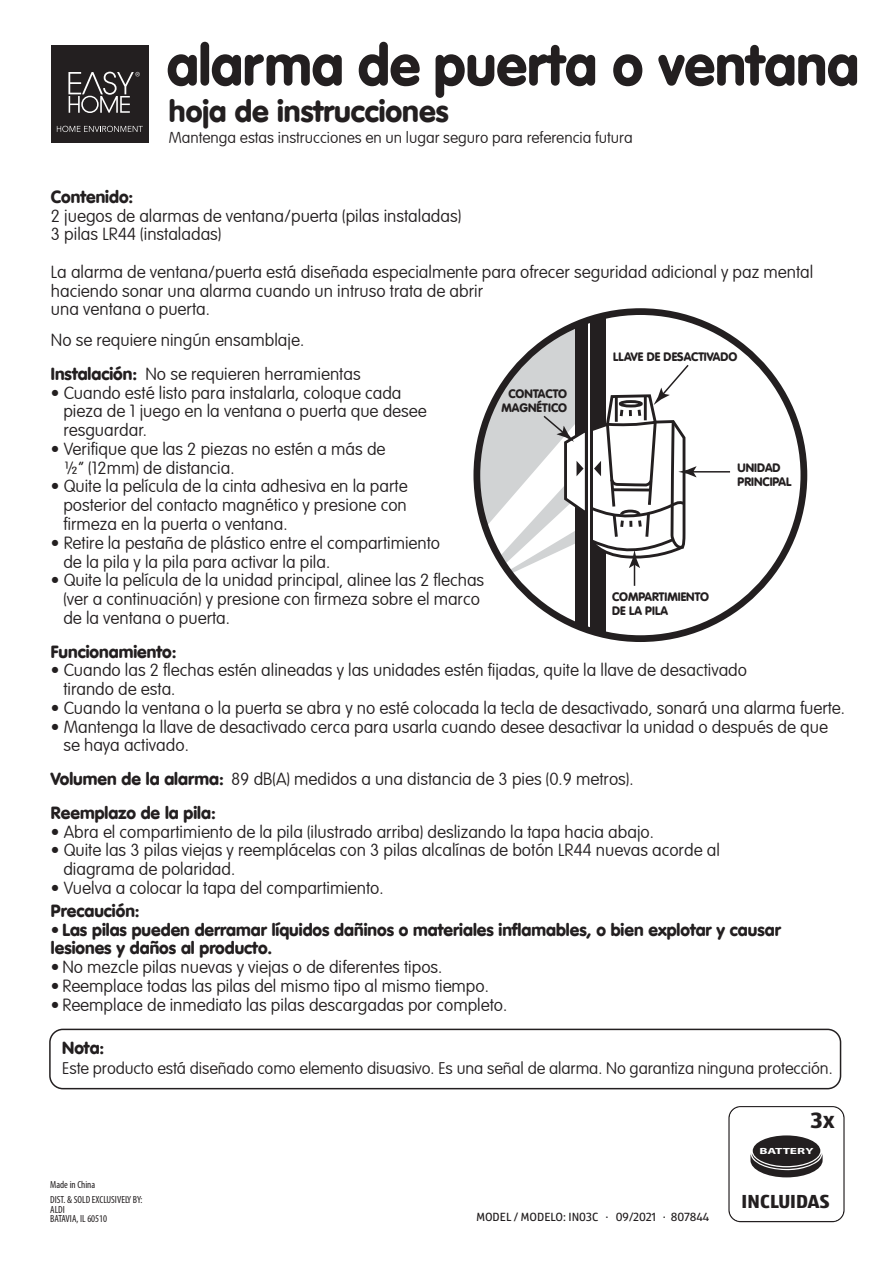
<style>
.page{position:relative;width:893px;height:1263px;background:#fff}
.page>*{position:absolute;margin:0;border:0;box-sizing:border-box;transform-origin:0 0}
.t1{font:900 56.55px "VAG Rounded LT Pro";color:#231f20}
.t2{font:900 30.15px "VAG Rounded LT Pro";color:#231f20}
.t3{font:700 22.95px "ALDISUEDOT";color:#231f20}
.t4{font:700 19.65px "ALDISUEDOT";color:#231f20}
.t5{font:100 17.25px/18.8px "VAG Rounded LT Pro";color:#231f20}
.t6{font:900 17.25px/18.8px "VAG Rounded LT Pro";color:#231f20}
.t7{font:100 16.5px "VAG Rounded LT Pro";letter-spacing:-.005em;color:#231f20}
.t8{font:100 15.6px "VAG Rounded LT Pro";color:#231f20}
.t9{font:12.3px "ALDISUEDOT";color:#231f20}
.t10{font:900 12px/14.2px "VAG Rounded LT Pro";color:#231f20}
.t11{font:condensed 10.35px/14.9px "Myriad Pro";color:#231f20}
.t12{font:700 9px "Myriad Pro";letter-spacing:-.005em;color:#fff;scale:1.51 1}
.s1{font-weight:900}
</style>
<div class="page">
<div style="left:49px;top:1029px;width:792px;height:60px;border:2px solid #231f20;border-radius:13px"></div>
<div style="left:590px;top:312px;width:16px;height:327px;background:#231f20"></div>
<div style="left:575px;top:312px;width:13px;height:327px;background:#231f20"></div>
<hr style="left:690px;top:471px;width:40px;height:2px;background:#231f20">
<svg style="left:480px;top:312px;width:216px;height:274px"></svg>
<div style="left:51px;top:45px;width:97px;height:98px;background:#231f20"></div>
<svg style="left:68px;top:72px;width:72px;height:41px"></svg>
<svg style="left:57px;top:126px;width:86px;height:6px"></svg>
<svg style="left:728px;top:1106px;width:117px;height:116px"></svg>
<h1 class="t1" style="left:167px;top:27px;width:694px">alarma de puerta o ventana</h1>
<h2 class="t2" style="left:169px;top:91px;width:281px">hoja de instrucciones</h2>
<p class="t8" style="left:169px;top:129px;width:465px">Mantenga estas instrucciones en un lugar seguro para referencia futura</p>
<p class="t6" style="left:51px;top:187px;width:84px">Contenido:</p>
<p class="t5" style="left:51px;top:207px;width:412px">2 juegos de alarmas de ventana/puerta (pilas instaladas)<br>3 pilas LR44 (instaladas)</p>
<p class="t5" style="left:51px;top:263px;width:764px">La alarma de ventana/puerta está diseñada especialmente para ofrecer seguridad adicional y paz mental haciendo sonar una alarma cuando un intruso trata de abrir<br>una ventana o puerta.</p>
<p class="t5" style="left:51px;top:324px;width:311px;line-height:33.8px">No se requiere ningún ensamblaje.<br><span class="s1">Instalación:</span> No se requieren herramientas</p>
<p class="t5" style="left:63px;top:384px;width:365px;text-indent:-12px">• Cuando esté listo para instalarla, coloque cada pieza de 1 juego en la ventana o puerta que desee resguardar.</p>
<p class="t5" style="left:63px;top:440px;width:324px;text-indent:-12px">• Verifique que las 2 piezas no estén a más de ½” (12mm) de distancia.</p>
<p class="t5" style="left:63px;top:478px;width:346px;text-align:justify;text-indent:-12px">• Quite la película de la cinta adhesiva en la parte posterior del contacto magnético y presione con firmeza en la puerta o ventana.</p>
<p class="t5" style="left:63px;top:534px;width:378px;text-indent:-12px">• Retire la pestaña de plástico entre el compartimiento de la pila y la pila para activar la pila.</p>
<p class="t5" style="left:63px;top:571px;width:422px;text-indent:-12px">• Quite la película de la unidad principal, alinee las 2 flechas (ver a continuación) y presione con firmeza sobre el marco de la ventana o puerta.</p>
<p class="t6" style="left:51px;top:642px;width:127px">Funcionamiento:</p>
<p class="t5" style="left:63px;top:661px;width:685px;text-indent:-12px">• Cuando las 2 flechas estén alineadas y las unidades estén fijadas, quite la llave de desactivado tirando de esta.</p>
<p class="t5" style="left:51px;top:699px;width:796px">• Cuando la ventana o la puerta se abra y no esté colocada la tecla de desactivado, sonará una alarma fuerte.</p>
<p class="t5" style="left:63px;top:718px;width:766px;text-indent:-12px">• Mantenga la llave de desactivado cerca para usarla cuando desee desactivar la unidad o después de que se haya activado.</p>
<p class="t5" style="left:51px;top:763px;width:584px;line-height:33.8px"><span class="s1">Volumen de la alarma:</span> 89 dB(A) medidos a una distancia de 3 pies (0.9 metros).<br><span class="s1">Reemplazo de la pila:</span></p>
<p class="t5" style="left:51px;top:823px;width:604px">• Abra el compartimiento de la pila (ilustrado arriba) deslizando la tapa hacia abajo.</p>
<p class="t5" style="left:63px;top:841px;width:658px;text-indent:-12px">• Quite las 3 pilas viejas y reemplácelas con 3 pilas alcalínas de botón LR44 nuevas acorde al diagrama de polaridad.</p>
<p class="t5" style="left:51px;top:879px;width:334px">• Vuelva a colocar la tapa del compartimiento.</p>
<p class="t6" style="left:51px;top:901px;width:90px">Precaución:</p>
<p class="t6" style="left:51px;top:920px;width:731px">• Las pilas pueden derramar líquidos dañinos o materiales inflamables, o bien explotar y causar lesiones y daños al producto.</p>
<p class="t5" style="left:51px;top:958px;width:393px">• No mezcle pilas nuevas y viejas o de diferentes tipos.</p>
<p class="t5" style="left:51px;top:977px;width:439px">• Reemplace todas las pilas del mismo tipo al mismo tiempo.</p>
<p class="t5" style="left:51px;top:996px;width:458px">• Reemplace de inmediato las pilas descargadas por completo.</p>
<p class="t6" style="left:62px;top:1038px;width:44px">Nota:</p>
<p class="t7" style="left:62px;top:1058px;width:772px">Este producto está diseñado como elemento disuasivo. Es una señal de alarma. No garantiza ninguna protección.</p>
<p class="t10" style="left:613px;top:350px;width:126px">LLAVE DE DESACTIVADO</p>
<p class="t10" style="left:501px;top:387px;width:67px;text-align:center">CONTACTO<br>MAGNÉTICO</p>
<p class="t10" style="left:737px;top:460px;width:55px">UNIDAD<br>PRINCIPAL</p>
<p class="t10" style="left:612px;top:589px;width:98px">COMPARTIMIENTO<br>DE LA PILA</p>
<p class="t11" style="left:50px;top:1177px;width:94px">Made in China<br>DIST. &amp; SOLD EXCLUSIVELY BY:</p>
<p class="t11" style="left:50px;top:1204px;width:58px;line-height:9.9px">ALDI<br>BATAVIA, IL 60510</p>
<p class="t9" style="left:476px;top:1209px;width:234px">MODEL / MODELO: IN03C · 09/2021 · 807844</p>
<h3 class="t3" style="left:811px;top:1104px;width:25px">3x</h3>
<p class="t12" style="left:760px;top:1144px;width:37px">BATTERY</p>
<p class="t4" style="left:742px;top:1188px;width:90px">INCLUIDAS</p>
</div>
